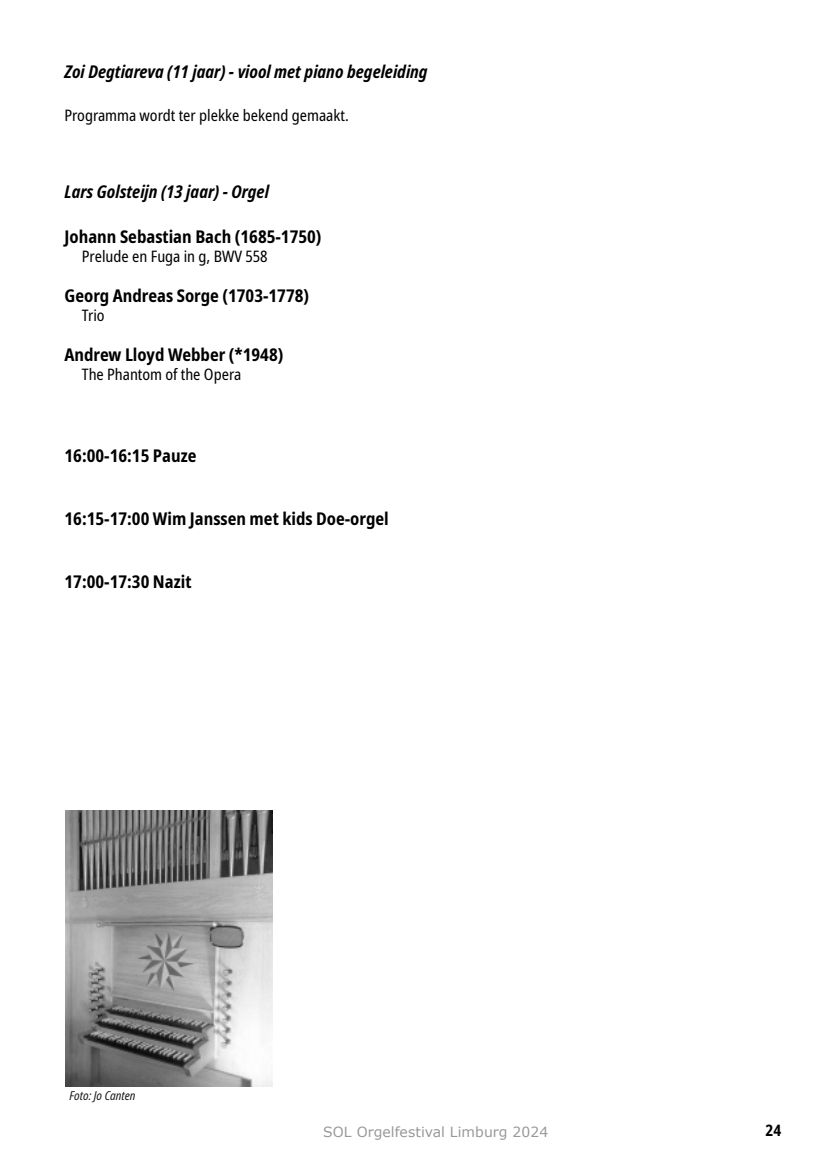
<style>
.page{position:relative;width:824px;height:1171px;background:#fff}
.page>*{position:absolute;margin:0;border:0;box-sizing:border-box;transform-origin:0 0}
.t1{font:700 condensed 17.5px "Noto Sans";color:#000}
.t2{font:italic 700 condensed 17.5px "Noto Sans";color:#000}
.t3{font:condensed 15.75px "Noto Sans";color:#000}
.t4{font:700 condensed 15.75px "Noto Sans";color:#000}
.t5{font:14px "Verdana";color:#999}
.t6{font:italic condensed 12.25px "Noto Sans";letter-spacing:.005em;color:#1a1a1a}
</style>
<div class="page">
<img style="left:65px;top:810px;width:207px;height:276px">
<p class="t2" style="left:64px;top:59px;width:364px">Zoi Degtiareva (11 jaar) - viool met piano begeleiding</p>
<p class="t3" style="left:64px;top:104px;width:286px">Programma wordt ter plekke bekend gemaakt.</p>
<p class="t2" style="left:64px;top:180px;width:206px">Lars Golsteijn (13 jaar) - Orgel</p>
<p class="t1" style="left:64px;top:224px;width:258px">Johann Sebastian Bach (1685-1750)</p>
<p class="t3" style="left:82px;top:245px;width:187px">Prelude en Fuga in g, BWV 558</p>
<p class="t1" style="left:64px;top:283px;width:246px">Georg Andreas Sorge (1703-1778)</p>
<p class="t3" style="left:82px;top:304px;width:24px">Trio</p>
<p class="t1" style="left:64px;top:342px;width:220px">Andrew Lloyd Webber (*1948)</p>
<p class="t3" style="left:82px;top:363px;width:161px">The Phantom of the Opera</p>
<p class="t1" style="left:64px;top:443px;width:133px">16:00-16:15 Pauze</p>
<p class="t1" style="left:64px;top:506px;width:326px">16:15-17:00 Wim Janssen met kids Doe-orgel</p>
<p class="t1" style="left:64px;top:569px;width:128px">17:00-17:30 Nazit</p>
<p class="t6" style="left:69px;top:1086px;width:68px">Foto: Jo Canten</p>
<p class="t5" style="left:323px;top:1123px;width:226px">SOL Orgelfestival Limburg 2024</p>
<p class="t4" style="left:765px;top:1119px;width:17px">24</p>
</div>
